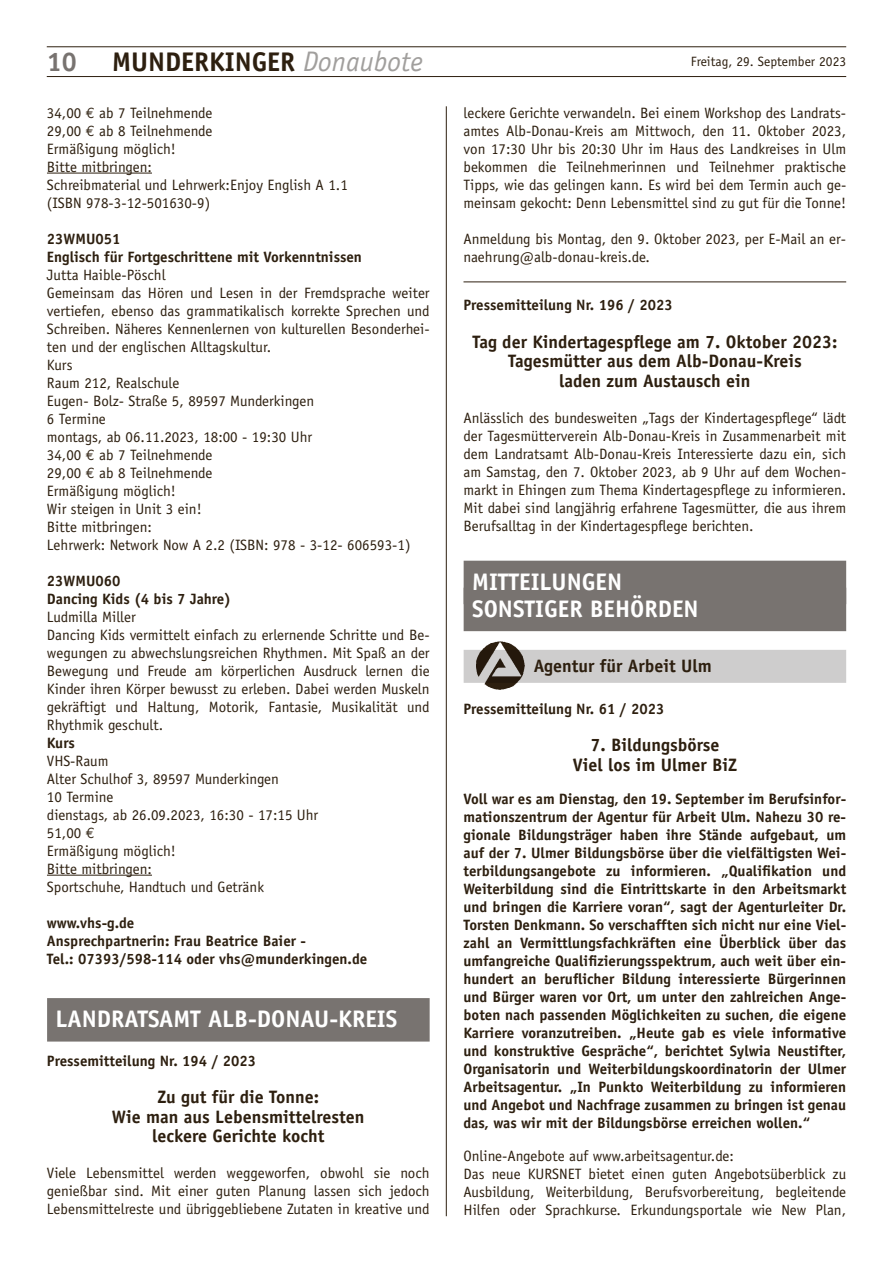
<style>
.page{position:relative;width:893px;height:1263px;background:#fff}
.page>*{position:absolute;margin:0;border:0;box-sizing:border-box;transform-origin:0 0}
.t1{font:700 27px "Officina Sans";color:#2d1f0f}
.t2{font:700 27px "Officina Sans";color:#787370}
.t3{font:700 24px/27px "Officina Sans";color:#fff}
.t4{font:700 18px/19.5px "Officina Sans";color:#2d1f0f;text-align:center}
.t5{font:15px/18px "Officina Sans";color:#2d1f0f}
.t6{font:700 15px/18px "Officina Sans";color:#2d1f0f}
.t7{font:13.5px "Officina Sans";color:#2d1f0f}
.s1{font-weight:400;font-style:italic;font-size:28.35px;color:#a19f9d}
.s2{font-family:"Euro Mono"}
</style>
<div class="page">
<hr style="left:47px;top:76px;width:799px;height:1px;background:#2d1f0f">
<hr style="left:47px;top:47px;width:799px;height:1px;background:#2d1f0f">
<hr style="left:446px;top:106px;width:1px;height:1110px;background:#2d1f0f">
<hr style="left:47px;top:173px;width:105px;height:1px;background:#2d1f0f">
<hr style="left:47px;top:875px;width:105px;height:1px;background:#2d1f0f">
<div style="left:47px;top:998px;width:383px;height:43px;background:#787370"></div>
<hr style="left:463px;top:282px;width:383px;height:1px;background:#2d1f0f">
<div style="left:464px;top:561px;width:382px;height:43px;background:#787370"></div>
<div style="left:464px;top:588px;width:382px;height:43px;background:#787370"></div>
<div style="left:464px;top:650px;width:382px;height:33px;background:#cecdcd"></div>
<img style="left:476px;top:641px;width:49px;height:48px">
<h1 class="t2" style="left:47px;top:45px;width:32px">10</h1>
<h1 class="t1" style="left:112px;top:45px;width:312px">MUNDERKINGER <span class="s1">Donaubote</span></h1>
<p class="t7" style="left:691px;top:53px;width:157px">Freitag, 29. September 2023</p>
<p class="t5" style="left:47px;top:104px;width:302px">34,00 <span class="s2">€</span> ab 7 Teilnehmende<br>29,00 <span class="s2">€</span> ab 8 Teilnehmende<br>Ermäßigung möglich!<br>Bitte mitbringen:<br>Schreibmaterial und Lehrwerk:Enjoy English A 1.1 (ISBN 978-3-12-501630-9)</p>
<p class="t6" style="left:47px;top:229px;width:317px">23WMU051<br>Englisch für Fortgeschrittene mit Vorkenntnissen</p>
<p class="t5" style="left:47px;top:266px;width:384px">Jutta Haible-Pöschl<br>Gemeinsam das Hören und Lesen in der Fremdsprache weiter vertiefen, ebenso das grammatikalisch korrekte Sprechen und Schreiben. Näheres Kennenlernen von kulturellen Besonderhei&shy;ten und der englischen Alltagskultur.<br>Kurs<br>Raum 212, Realschule<br>Eugen- Bolz- Straße 5, 89597 Munderkingen<br>6 Termine<br>montags, ab 06.11.2023, 18:00 - 19:30 Uhr<br>34,00 <span class="s2">€</span> ab 7 Teilnehmende<br>29,00 <span class="s2">€</span> ab 8 Teilnehmende<br>Ermäßigung möglich!<br>Wir steigen in Unit 3 ein!<br>Bitte mitbringen:<br>Lehrwerk: Network Now A 2.2 (ISBN: 978 - 3-12- 606593-1)</p>
<p class="t6" style="left:47px;top:571px;width:186px">23WMU060<br>Dancing Kids (4 bis 7 Jahre)</p>
<p class="t5" style="left:47px;top:608px;width:384px">Ludmilla Miller<br>Dancing Kids vermittelt einfach zu erlernende Schritte und Be&shy;wegungen zu abwechslungsreichen Rhythmen. Mit Spaß an der Bewegung und Freude am körperlichen Ausdruck lernen die Kinder ihren Körper bewusst zu erleben. Dabei werden Muskeln gekräftigt und Haltung, Motorik, Fantasie, Musikalität und Rhythmik geschult.</p>
<p class="t6" style="left:47px;top:733px;width:29px">Kurs</p>
<p class="t5" style="left:47px;top:752px;width:273px">VHS-Raum<br>Alter Schulhof 3, 89597 Munderkingen<br>10 Termine<br>dienstags, ab 26.09.2023, 16:30 - 17:15 Uhr<br>51,00 <span class="s2">€<br></span>Ermäßigung möglich!<br>Bitte mitbringen:<br>Sportschuhe, Handtuch und Getränk</p>
<p class="t6" style="left:47px;top:913px;width:322px">www.vhs-g.de<br>Ansprechpartnerin: Frau Beatrice Baier -<br>Tel.: 07393/598-114 oder vhs@munderkingen.de</p>
<p class="t5" style="left:463px;top:104px;width:384px;text-align:justify">leckere Gerichte verwandeln. Bei einem Workshop des Landrats&shy;amtes Alb-Donau-Kreis am Mittwoch, den 11. Oktober 2023, von 17:30 Uhr bis 20:30 Uhr im Haus des Landkreises in Ulm bekommen die Teilnehmerinnen und Teilnehmer praktische Tipps, wie das gelingen kann. Es wird bei dem Termin auch ge&shy;meinsam gekocht: Denn Lebensmittel sind zu gut für die Tonne!</p>
<p class="t5" style="left:463px;top:230px;width:384px">Anmeldung bis Montag, den 9. Oktober 2023, per E-Mail an er&shy;naehrung@alb-donau-kreis.de.</p>
<p class="t6" style="left:463px;top:296px;width:211px">Pressemitteilung Nr. 196 / 2023</p>
<p class="t4" style="left:472px;top:332px;width:367px">Tag der Kindertagespflege am 7. Oktober 2023:<br>Tagesmütter aus dem Alb-Donau-Kreis<br>laden zum Austausch ein</p>
<p class="t5" style="left:463px;top:409px;width:384px;text-align:justify">Anlässlich des bundesweiten „Tags der Kindertagespflege“ lädt der Tagesmütterverein Alb-Donau-Kreis in Zusammenarbeit mit dem Landratsamt Alb-Donau-Kreis Interessierte dazu ein, sich am Samstag, den 7. Oktober 2023, ab 9 Uhr auf dem Wochen&shy;markt in Ehingen zum Thema Kindertagespflege zu informieren.<br>Mit dabei sind langjährig erfahrene Tagesmütter, die aus ihrem Berufsalltag in der Kindertagespflege berichten.</p>
<h2 class="t3" style="left:472px;top:568px;width:228px">Mitteilungen sonstiger Behörden</h2>
<p class="t4" style="left:534px;top:655px;width:179px">Agentur für Arbeit Ulm</p>
<p class="t6" style="left:463px;top:699px;width:202px">Pressemitteilung Nr. 61 / 2023</p>
<p class="t4" style="left:573px;top:735px;width:166px">7. Bildungsbörse<br>Viel los im Ulmer BiZ</p>
<p class="t6" style="left:463px;top:789px;width:384px;text-align:justify">Voll war es am Dienstag, den 19. September im Berufsinfor&shy;mationszentrum der Agentur für Arbeit Ulm. Nahezu 30 re&shy;gionale Bildungsträger haben ihre Stände aufgebaut, um auf der 7. Ulmer Bildungsbörse über die vielfältigsten Wei&shy;terbildungsangebote zu informieren. „Qualifikation und Weiterbildung sind die Eintrittskarte in den Arbeitsmarkt und bringen die Karriere voran“, sagt der Agenturleiter Dr.<br>Torsten Denkmann. So verschafften sich nicht nur eine Viel&shy;zahl an Vermittlungsfachkräften eine Überblick über das umfangreiche Qualifizierungsspektrum, auch weit über ein&shy;hundert an beruflicher Bildung interessierte Bürgerinnen und Bürger waren vor Ort, um unter den zahlreichen Ange&shy;boten nach passenden Möglichkeiten zu suchen, die eigene Karriere voranzutreiben. „Heute gab es viele informative und konstruktive Gespräche“, berichtet Sylwia Neustifter, Organisatorin und Weiterbildungskoordinatorin der Ulmer Arbeitsagentur. „In Punkto Weiterbildung zu informieren und Angebot und Nachfrage zusammen zu bringen ist genau das, was wir mit der Bildungsbörse erreichen wollen.“</p>
<p class="t5" style="left:463px;top:1147px;width:384px">Online-Angebote auf www.arbeitsagentur.de:<br>Das neue KURSNET bietet einen guten Angebotsüberblick zu Ausbildung, Weiterbildung, Berufsvorbereitung, begleitende Hilfen oder Sprachkurse. Erkundungsportale wie New Plan,</p>
<h2 class="t3" style="left:56px;top:1005px;width:343px">Landratsamt aLb-donau-Kreis</h2>
<p class="t6" style="left:47px;top:1052px;width:211px">Pressemitteilung Nr. 194 / 2023</p>
<p class="t4" style="left:112px;top:1087px;width:254px">Zu gut für die Tonne:<br>Wie man aus Lebensmittelresten leckere Gerichte kocht</p>
<p class="t5" style="left:47px;top:1164px;width:384px;text-align:justify">Viele Lebensmittel werden weggeworfen, obwohl sie noch genießbar sind. Mit einer guten Planung lassen sich jedoch Lebensmittelreste und übriggebliebene Zutaten in kreative und</p>
</div>
